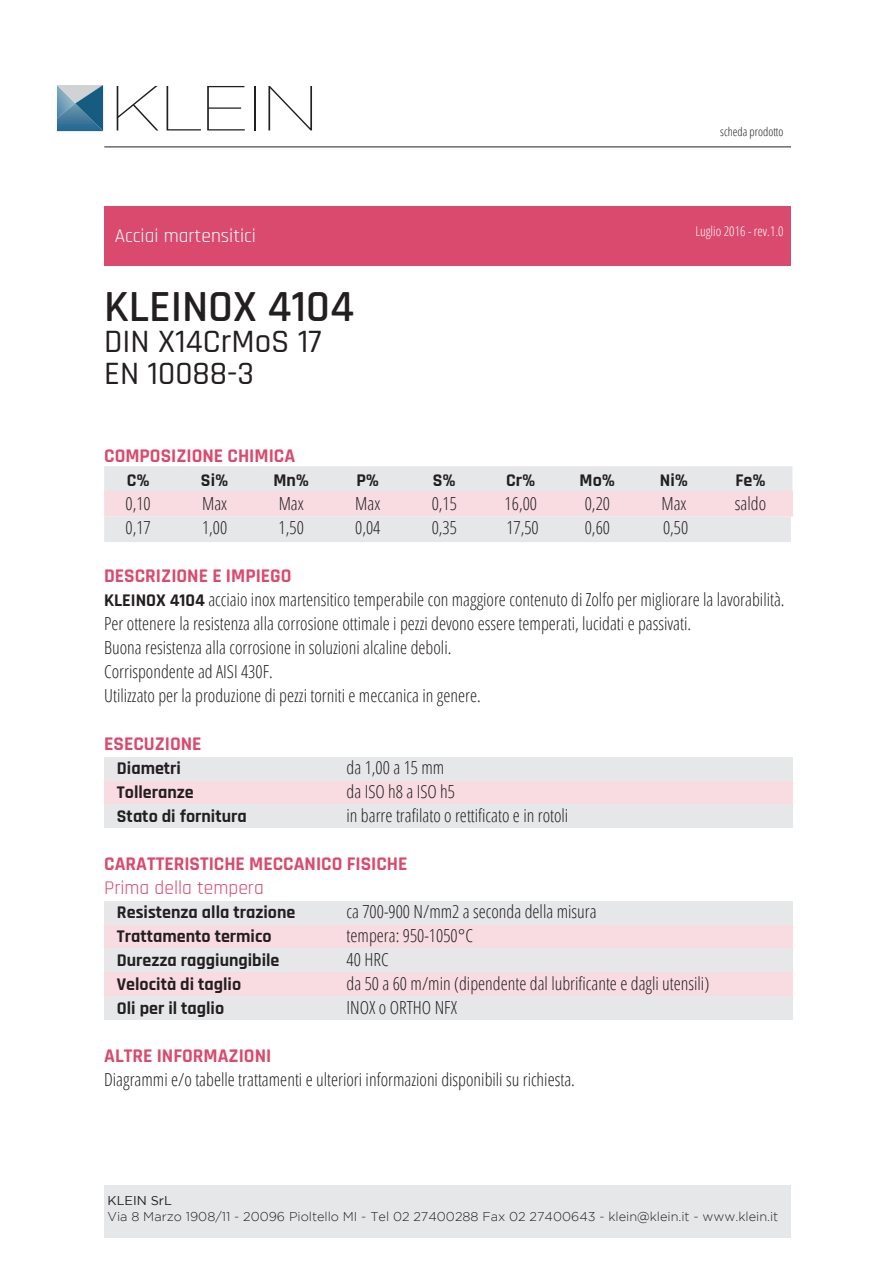
<style>
.page{position:relative;width:893px;height:1263px;background:#fff}
.page>*{position:absolute;margin:0;border:0;box-sizing:border-box;transform-origin:0 0}
.t1{font:600 45px "Rajdhani";color:#231f20}
.t2{font:500 33px/31.5px "Rajdhani";color:#231f20}
.t3{font:700 19.5px "Rajdhani";color:#da4a6e}
.t4{font:19.5px "Rajdhani";color:#fff}
.t5{font:19.5px "Rajdhani";color:#da4a6e}
.t6{font:300 condensed 18px/24px "Open Sans";color:#231f20}
.t7{font:700 18px "Rajdhani";color:#231f20}
.t8{font:300 condensed 13.5px "Open Sans";color:#fff}
.t9{font:300 12.75px "Gotham";color:#231f20}
.t10{font:12.75px "Gotham";color:#231f20}
.t11{font:300 condensed 12px "Open Sans";color:#231f20}
.s1{font-family:"Rajdhani";font-weight:700;font-stretch:normal}
</style>
<div class="page">
<div style="left:104px;top:1185px;width:687px;height:53px;background:#e6e7e9"></div>
<div style="left:104px;top:206px;width:687px;height:59px;background:#da4a6e"></div>
<svg style="left:117px;top:86px;width:41px;height:44px"></svg>
<svg style="left:167px;top:86px;width:34px;height:44px"></svg>
<svg style="left:207px;top:86px;width:38px;height:44px"></svg>
<hr style="left:254px;top:86px;width:2px;height:44px;background:#231f20">
<svg style="left:268px;top:86px;width:44px;height:44px"></svg>
<svg style="left:57px;top:85px;width:46px;height:46px;background:#5788a3"></svg>
<hr style="left:104px;top:147px;width:687px;height:1px;background:#231f20">
<div style="left:104px;top:996px;width:689px;height:24px;background:#e6e7e9"></div>
<div style="left:104px;top:972px;width:689px;height:24px;background:#f8dce1"></div>
<div style="left:104px;top:948px;width:689px;height:24px;background:#e6e7e9"></div>
<div style="left:104px;top:924px;width:689px;height:24px;background:#f8dce1"></div>
<div style="left:104px;top:901px;width:689px;height:23px;background:#e6e7e9"></div>
<div style="left:104px;top:781px;width:689px;height:23px;background:#f8dce1"></div>
<div style="left:104px;top:804px;width:689px;height:24px;background:#e6e7e9"></div>
<div style="left:104px;top:757px;width:689px;height:24px;background:#e6e7e9"></div>
<div style="left:104px;top:466px;width:688px;height:30px;background:#e6e7e9"></div>
<div style="left:104px;top:491px;width:689px;height:25px;background:#f8dce1"></div>
<div style="left:104px;top:516px;width:687px;height:26px;background:#e6e7e9"></div>
<p class="t11" style="left:720px;top:123px;width:65px">scheda prodotto</p>
<p class="t4" style="left:115px;top:225px;width:143px">Acciai martensitici</p>
<p class="t8" style="left:695px;top:222px;width:90px">Luglio 2016 - rev.1.0</p>
<h1 class="t1" style="left:104px;top:280px;width:251px">KLEINOX 4104</h1>
<h2 class="t2" style="left:104px;top:327px;width:219px">DIN X14CrMoS 17<br>EN 10088-3</h2>
<p class="t3" style="left:104px;top:444px;width:193px">COMPOSIZIONE CHIMICA</p>
<p class="t7" style="left:127px;top:469px;width:25px">C%</p>
<p class="t7" style="left:201px;top:469px;width:29px">Si%</p>
<p class="t7" style="left:273px;top:469px;width:37px">Mn%</p>
<p class="t7" style="left:356px;top:469px;width:24px">P%</p>
<p class="t7" style="left:433px;top:469px;width:25px">S%</p>
<p class="t7" style="left:506px;top:469px;width:31px">Cr%</p>
<p class="t7" style="left:580px;top:469px;width:37px">Mo%</p>
<p class="t7" style="left:660px;top:469px;width:30px">Ni%</p>
<p class="t7" style="left:735px;top:469px;width:32px">Fe%</p>
<p class="t6" style="left:126px;top:491px;width:27px">0,10</p>
<p class="t6" style="left:202px;top:491px;width:27px">Max</p>
<p class="t6" style="left:279px;top:491px;width:27px">Max</p>
<p class="t6" style="left:355px;top:491px;width:27px">Max</p>
<p class="t6" style="left:432px;top:491px;width:27px">0,15</p>
<p class="t6" style="left:505px;top:491px;width:34px">16,00</p>
<p class="t6" style="left:585px;top:491px;width:27px">0,20</p>
<p class="t6" style="left:661px;top:491px;width:27px">Max</p>
<p class="t6" style="left:735px;top:491px;width:33px">saldo</p>
<p class="t6" style="left:126px;top:515px;width:27px">0,17</p>
<p class="t6" style="left:202px;top:515px;width:27px">1,00</p>
<p class="t6" style="left:279px;top:515px;width:27px">1,50</p>
<p class="t6" style="left:355px;top:515px;width:27px">0,04</p>
<p class="t6" style="left:432px;top:515px;width:27px">0,35</p>
<p class="t6" style="left:506px;top:515px;width:34px">17,50</p>
<p class="t6" style="left:585px;top:515px;width:27px">0,60</p>
<p class="t6" style="left:663px;top:515px;width:27px">0,50</p>
<p class="t3" style="left:104px;top:564px;width:189px">DESCRIZIONE E IMPIEGO</p>
<p class="t6" style="left:104px;top:587px;width:682px"><span class="s1">KLEINOX 4104</span> acciaio inox martensitico temperabile con maggiore contenuto di Zolfo per migliorare la lavorabilità.<br>Per ottenere la resistenza alla corrosione ottimale i pezzi devono essere temperati, lucidati e passivati.<br>Buona resistenza alla corrosione in soluzioni alcaline deboli.<br>Corrispondente ad AISI 430F.<br>Utilizzato per la produzione di pezzi torniti e meccanica in genere.</p>
<p class="t3" style="left:104px;top:732px;width:99px">ESECUZIONE</p>
<p class="t7" style="left:117px;top:757px;width:66px">Diametri</p>
<p class="t6" style="left:347px;top:755px;width:99px">da 1,00 a 15 mm</p>
<p class="t7" style="left:117px;top:781px;width:78px">Tolleranze</p>
<p class="t6" style="left:347px;top:779px;width:110px">da ISO h8 a ISO h5</p>
<p class="t7" style="left:117px;top:805px;width:131px">Stato di fornitura</p>
<p class="t6" style="left:347px;top:803px;width:223px">in barre trafilato o rettificato e in rotoli</p>
<p class="t3" style="left:104px;top:852px;width:305px">CARATTERISTICHE MECCANICO FISICHE</p>
<p class="t5" style="left:104px;top:876px;width:161px">Prima della tempera</p>
<p class="t7" style="left:117px;top:901px;width:180px">Resistenza alla trazione</p>
<p class="t6" style="left:347px;top:899px;width:252px">ca 700-900 N/mm2 a seconda della misura</p>
<p class="t7" style="left:117px;top:925px;width:156px">Trattamento termico</p>
<p class="t6" style="left:347px;top:923px;width:128px">tempera: 950-1050°C</p>
<p class="t7" style="left:117px;top:949px;width:164px">Durezza raggiungibile</p>
<p class="t6" style="left:347px;top:947px;width:44px">40 HRC</p>
<p class="t7" style="left:117px;top:973px;width:126px">Velocità di taglio</p>
<p class="t6" style="left:347px;top:971px;width:364px">da 50 a 60 m/min (dipendente dal lubrificante e dagli utensili)</p>
<p class="t7" style="left:117px;top:997px;width:109px">Oli per il taglio</p>
<p class="t6" style="left:347px;top:995px;width:112px">INOX o ORTHO NFX</p>
<p class="t3" style="left:104px;top:1044px;width:169px">ALTRE INFORMAZIONI</p>
<p class="t6" style="left:104px;top:1067px;width:472px">Diagrammi e/o tabelle trattamenti e ulteriori informazioni disponibili su richiesta.</p>
<p class="t10" style="left:108px;top:1194px;width:66px">KLEIN SrL</p>
<p class="t9" style="left:108px;top:1209px;width:672px">Via 8 Marzo 1908/11 - 20096 Pioltello MI - Tel 02 27400288 Fax 02 27400643 - klein@klein.it - www.klein.it</p>
</div>
